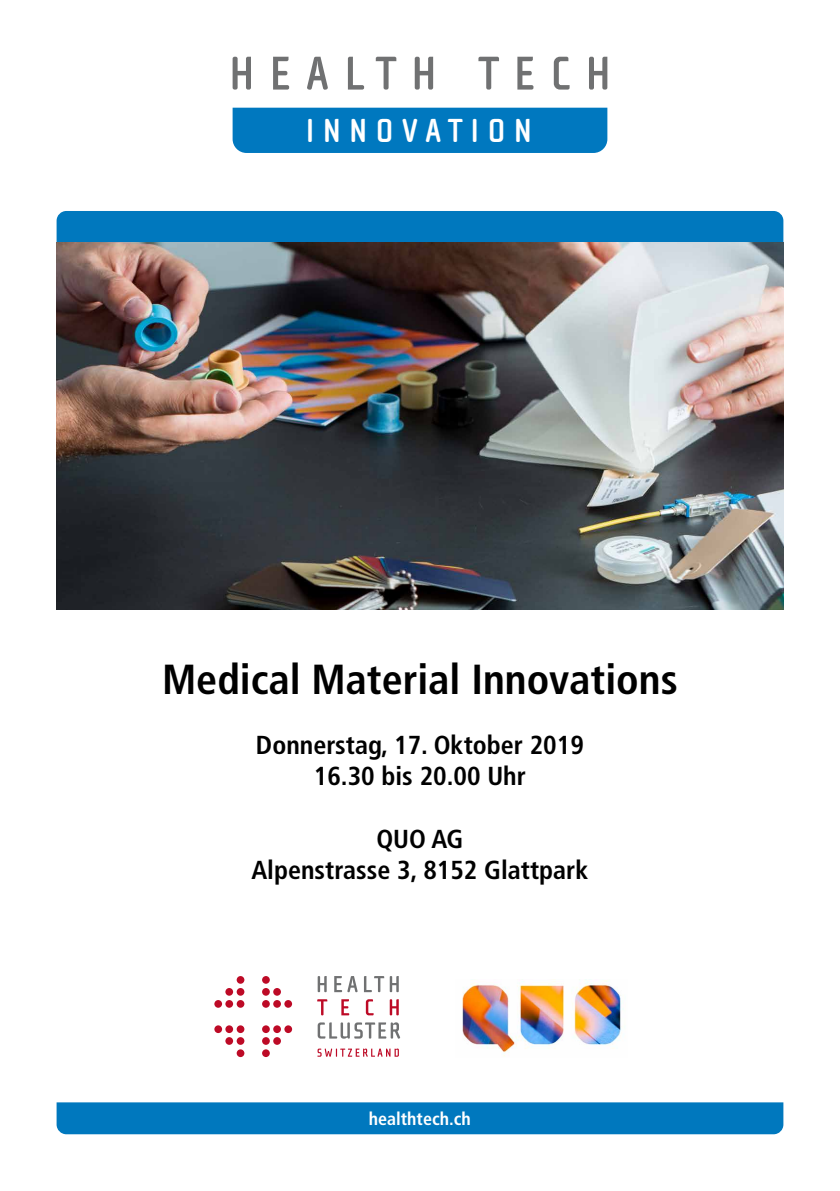
<style>
.page{position:relative;width:840px;height:1191px;background:#fff}
.page>*{position:absolute;margin:0;border:0;box-sizing:border-box;transform-origin:0 0}
.t1{font:700 condensed 42px "Frutiger";color:#000}
.t2{font:700 34.2px "Cholla Sans OT";letter-spacing:.235em;color:#fff}
.t3{font:700 condensed 26px "Frutiger";color:#000}
.t4{font:700 condensed 18px "Frutiger";color:#fff}
</style>
<div class="page">
<div style="left:262px;top:1000px;width:8px;height:7px;background:#bd0a26;border-radius:50%"></div>
<div style="left:262px;top:988px;width:8px;height:7px;background:#bd0a26;border-radius:50%"></div>
<div style="left:262px;top:976px;width:8px;height:7px;background:#bd0a26;border-radius:50%"></div>
<div style="left:273px;top:1000px;width:8px;height:7px;background:#bd0a26;border-radius:50%"></div>
<div style="left:273px;top:988px;width:8px;height:7px;background:#bd0a26;border-radius:50%"></div>
<div style="left:284px;top:1000px;width:8px;height:7px;background:#bd0a26;border-radius:50%"></div>
<div style="left:236px;top:1025px;width:8px;height:8px;background:#bd0a26;border-radius:50%"></div>
<div style="left:236px;top:1037px;width:8px;height:7px;background:#bd0a26;border-radius:50%"></div>
<div style="left:236px;top:1049px;width:8px;height:8px;background:#bd0a26;border-radius:50%"></div>
<div style="left:225px;top:1025px;width:8px;height:8px;background:#bd0a26;border-radius:50%"></div>
<div style="left:225px;top:1037px;width:8px;height:7px;background:#bd0a26;border-radius:50%"></div>
<div style="left:214px;top:1025px;width:8px;height:8px;background:#bd0a26;border-radius:50%"></div>
<div style="left:262px;top:1025px;width:8px;height:8px;background:#bd0a26;border-radius:50%"></div>
<div style="left:273px;top:1025px;width:8px;height:8px;background:#bd0a26;border-radius:50%"></div>
<div style="left:273px;top:1037px;width:8px;height:7px;background:#bd0a26;border-radius:50%"></div>
<div style="left:284px;top:1025px;width:8px;height:8px;background:#bd0a26;border-radius:50%"></div>
<div style="left:262px;top:1037px;width:8px;height:7px;background:#bd0a26;border-radius:50%"></div>
<div style="left:262px;top:1049px;width:8px;height:8px;background:#bd0a26;border-radius:50%"></div>
<div style="left:236px;top:1000px;width:8px;height:7px;background:#bd0a26;border-radius:50%"></div>
<div style="left:225px;top:988px;width:8px;height:7px;background:#bd0a26;border-radius:50%"></div>
<div style="left:225px;top:1000px;width:8px;height:7px;background:#bd0a26;border-radius:50%"></div>
<div style="left:214px;top:1000px;width:8px;height:7px;background:#bd0a26;border-radius:50%"></div>
<div style="left:236px;top:988px;width:8px;height:7px;background:#bd0a26;border-radius:50%"></div>
<div style="left:236px;top:976px;width:8px;height:7px;background:#bd0a26;border-radius:50%"></div>
<svg style="left:317px;top:976px;width:9px;height:16px"></svg>
<svg style="left:334px;top:976px;width:23px;height:16px"></svg>
<svg style="left:364px;top:976px;width:34px;height:16px"></svg>
<svg style="left:317px;top:999px;width:10px;height:16px"></svg>
<svg style="left:341px;top:999px;width:8px;height:16px"></svg>
<svg style="left:365px;top:999px;width:8px;height:16px"></svg>
<svg style="left:389px;top:999px;width:9px;height:16px"></svg>
<svg style="left:317px;top:1022px;width:83px;height:16px"></svg>
<svg style="left:317px;top:1048px;width:81px;height:8px"></svg>
<img style="left:462px;top:979px;width:162px;height:77px">
<div style="left:57px;top:211px;width:726px;height:32px;background:#0078be"></div>
<div style="left:57px;top:1102px;width:726px;height:32px;background:#0078be"></div>
<img style="left:57px;top:243px;width:726px;height:366px">
<div style="left:232px;top:108px;width:375px;height:45px;background:#0078bf"></div>
<svg style="left:232px;top:57px;width:19px;height:33px"></svg>
<svg style="left:273px;top:57px;width:16px;height:33px"></svg>
<svg style="left:307px;top:57px;width:20px;height:33px"></svg>
<svg style="left:348px;top:57px;width:16px;height:33px"></svg>
<svg style="left:375px;top:57px;width:21px;height:33px"></svg>
<svg style="left:414px;top:57px;width:19px;height:33px"></svg>
<svg style="left:478px;top:57px;width:20px;height:33px"></svg>
<svg style="left:517px;top:57px;width:16px;height:33px"></svg>
<svg style="left:553px;top:57px;width:16px;height:33px"></svg>
<svg style="left:589px;top:57px;width:18px;height:33px"></svg>
<p class="t2" style="left:305px;top:112px;width:228px">INNOVATION</p>
<p class="t1" style="left:162px;top:654px;width:517px">Medical Material Innovations</p>
<p class="t3" style="left:256px;top:729px;width:329px">Donnerstag, 17. Oktober 2019</p>
<p class="t3" style="left:314px;top:761px;width:213px">16.30 bis 20.00 Uhr</p>
<p class="t3" style="left:376px;top:823px;width:88px">QUO AG</p>
<p class="t3" style="left:251px;top:854px;width:338px">Alpenstrasse 3, 8152 Glattpark</p>
<p class="t4" style="left:368px;top:1108px;width:103px">healthtech.ch</p>
</div>
